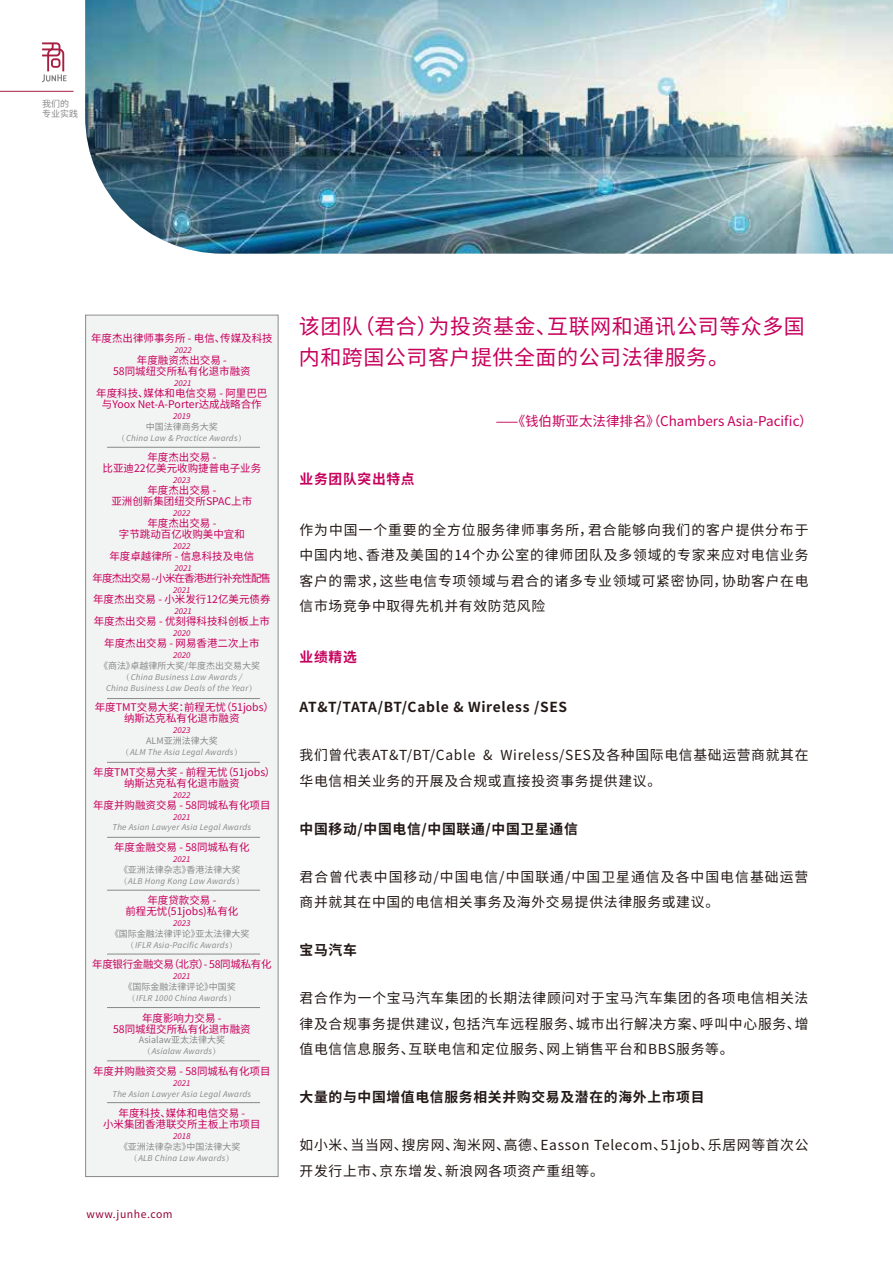
<style>
.page{position:relative;width:893px;height:1263px;background:#fff}
.page>*{position:absolute;margin:0;border:0;box-sizing:border-box;transform-origin:0 0}
.t1{font:21px/31.5px "Source Han Sans CN";letter-spacing:.025em;color:#c7005c}
.t2{font:13.8px/25.5px "Source Han Sans CN";letter-spacing:.05em;color:#221815;text-align:justify}
.t3{font:700 13.8px "Source Han Sans CN";letter-spacing:.05em;color:#221815}
.t4{font:13.8px/25.5px "Source Han Sans CN";letter-spacing:.075em;color:#221815}
.t5{font:700 13.8px "Source Han Sans CN";letter-spacing:.05em;color:#c7005c}
.t6{font:13.5px "Source Han Sans CN";color:#c7005c}
.t7{font:10.5px/10.9px "Source Han Sans CN";color:#c7005c;text-align:center}
.t8{font:10.5px "Source Han Sans CN";letter-spacing:-.03em;color:#c7005c}
.t9{font:10.5px "Source Han Sans CN";letter-spacing:-.09em;color:#c7005c}
.t10{font:10.5px "Source Han Sans CN";letter-spacing:.05em;color:#930038}
.t11{font:italic 9px/10.9px "Source Sans Pro";letter-spacing:.025em;color:#898989;text-align:center}
.t12{font:9px/10.8px "Source Han Sans CN";color:#898989}
.t13{font:italic 9px "Source Sans Pro";color:#c7005c}
.s1{font-family:"Adobe Song Std";font-weight:300;font-style:normal}
</style>
<div class="page">
<div style="left:86px;top:316px;width:192px;height:860px;background:#f2f3f3"></div>
<img style="left:85px;top:0;width:808px;height:254px">
<svg style="left:42px;top:42px;width:25px;height:40px"></svg>
<hr style="left:0;top:91px;width:74px;height:1px;background:#a71e41">
<div style="left:85px;top:315px;width:193px;height:862px;border:1px solid #898989"></div>
<hr style="left:107px;top:447px;width:153px;height:1px;background:#898989">
<hr style="left:107px;top:837px;width:153px;height:1px;background:#898989">
<hr style="left:107px;top:954px;width:153px;height:1px;background:#898989">
<hr style="left:107px;top:1060px;width:153px;height:1px;background:#898989">
<hr style="left:107px;top:1102px;width:153px;height:1px;background:#898989">
<hr style="left:107px;top:890px;width:153px;height:1px;background:#898989">
<hr style="left:107px;top:1007px;width:153px;height:1px;background:#898989">
<hr style="left:107px;top:762px;width:153px;height:1px;background:#898989">
<hr style="left:107px;top:698px;width:153px;height:1px;background:#898989">
<p class="t12" style="left:42px;top:98px;width:37px">我们的专业实践</p>
<p class="t7" style="left:91px;top:333px;width:183px">年度杰出律师事务所 - 电信、传媒及科技</p>
<p class="t13" style="left:174px;top:344px;width:19px">2022</p>
<p class="t7" style="left:113px;top:355px;width:139px">年度融资杰出交易 -<br>58同城纽交所私有化退市融资</p>
<p class="t13" style="left:174px;top:377px;width:19px">2021</p>
<p class="t7" style="left:96px;top:388px;width:173px">年度科技、媒体和电信交易 - 阿里巴巴与Yoox Net-A-Porter达成战略合作</p>
<p class="t13" style="left:173px;top:410px;width:19px">2019</p>
<p class="t12" style="left:146px;top:421px;width:74px">中国法律商务大奖</p>
<p class="t11" style="left:117px;top:432px;width:131px"><span class="s1">（</span>China Law &amp; Practice Awards<span class="s1">）</span></p>
<p class="t7" style="left:103px;top:452px;width:160px">年度杰出交易 -<br>比亚迪22亿美元收购捷普电子业务</p>
<p class="t13" style="left:173px;top:474px;width:19px">2023</p>
<p class="t7" style="left:111px;top:485px;width:142px">年度杰出交易 -<br>亚洲创新集团纽交所SPAC上市</p>
<p class="t13" style="left:173px;top:507px;width:19px">2022</p>
<p class="t7" style="left:119px;top:518px;width:128px">年度杰出交易 -<br>字节跳动百亿收购美中宜和</p>
<p class="t13" style="left:173px;top:540px;width:19px">2022</p>
<p class="t7" style="left:109px;top:550px;width:146px">年度卓越律所 - 信息科技及电信</p>
<p class="t13" style="left:174px;top:562px;width:19px">2021</p>
<p class="t9" style="left:93px;top:572px;width:180px">年度杰出交易 - 小米在香港进行补充性配售</p>
<p class="t13" style="left:173px;top:584px;width:19px">2021</p>
<p class="t7" style="left:93px;top:594px;width:179px">年度杰出交易 - 小米发行12亿美元债券</p>
<p class="t13" style="left:174px;top:606px;width:19px">2021</p>
<p class="t7" style="left:94px;top:616px;width:178px">年度杰出交易 - 优刻得科技科创板上市</p>
<p class="t13" style="left:173px;top:628px;width:19px">2020</p>
<p class="t7" style="left:104px;top:638px;width:157px">年度杰出交易 - 网易香港二次上市</p>
<p class="t13" style="left:173px;top:649px;width:19px">2020</p>
<p class="t12" style="left:99px;top:661px;width:162px">《商法》卓越律所大奖/年度杰出交易大奖</p>
<p class="t11" style="left:106px;top:671px;width:153px"><span class="s1">（</span>China Business Law Awards /<br>China Business Law Deals of the Year<span class="s1">）</span></p>
<p class="t7" style="left:95px;top:702px;width:181px">年度TMT交易大奖：前程无忧（51jobs）纳斯达克私有化退市融资</p>
<p class="t13" style="left:173px;top:725px;width:19px">2023</p>
<p class="t12" style="left:146px;top:736px;width:73px">ALM亚洲法律大奖</p>
<p class="t11" style="left:121px;top:747px;width:123px"><span class="s1">（</span>ALM The Asia Legal Awards<span class="s1">）</span></p>
<p class="t7" style="left:93px;top:766px;width:184px">年度TMT交易大奖 - 前程无忧（51jobs）纳斯达克私有化退市融资</p>
<p class="t13" style="left:173px;top:789px;width:19px">2022</p>
<p class="t7" style="left:93px;top:799px;width:179px">年度并购融资交易 - 58同城私有化项目</p>
<p class="t13" style="left:173px;top:811px;width:19px">2021</p>
<p class="t11" style="left:113px;top:822px;width:140px">The Asian Lawyer Asia Legal Awards</p>
<p class="t7" style="left:114px;top:842px;width:137px">年度金融交易 - 58同城私有化</p>
<p class="t13" style="left:173px;top:853px;width:19px">2021</p>
<p class="t12" style="left:119px;top:864px;width:123px">《亚洲法律杂志》香港法律大奖</p>
<p class="t11" style="left:119px;top:875px;width:127px"><span class="s1">（</span>ALB Hong Kong Law Awards<span class="s1">）</span></p>
<p class="t7" style="left:125px;top:895px;width:114px">年度贷款交易 -<br>前程无忧(51jobs)私有化</p>
<p class="t13" style="left:173px;top:917px;width:19px">2023</p>
<p class="t12" style="left:110px;top:928px;width:141px">《国际金融法律评论》亚太法律大奖</p>
<p class="t11" style="left:126px;top:939px;width:113px"><span class="s1">（</span>IFLR Asia-Pacific Awards<span class="s1">）</span></p>
<p class="t8" style="left:92px;top:958px;width:181px">年度银行金融交易（北京）- 58同城私有化</p>
<p class="t13" style="left:173px;top:970px;width:19px">2021</p>
<p class="t12" style="left:124px;top:982px;width:114px">《国际金融法律评论》中国奖</p>
<p class="t11" style="left:127px;top:992px;width:111px"><span class="s1">（</span>IFLR 1000 China Awards<span class="s1">）</span></p>
<p class="t7" style="left:113px;top:1012px;width:139px">年度影响力交易 -<br>58同城纽交所私有化退市融资</p>
<p class="t12" style="left:139px;top:1035px;width:88px">Asialaw亚太法律大奖</p>
<p class="t11" style="left:142px;top:1046px;width:80px"><span class="s1">（</span>Asialaw Awards<span class="s1">）</span></p>
<p class="t7" style="left:93px;top:1066px;width:179px">年度并购融资交易 - 58同城私有化项目</p>
<p class="t13" style="left:173px;top:1077px;width:19px">2021</p>
<p class="t11" style="left:113px;top:1088px;width:140px">The Asian Lawyer Asia Legal Awards</p>
<p class="t7" style="left:103px;top:1108px;width:159px">年度科技、媒体和电信交易 -<br>小米集团香港联交所主板上市项目</p>
<p class="t13" style="left:173px;top:1130px;width:19px">2018</p>
<p class="t12" style="left:119px;top:1141px;width:123px">《亚洲法律杂志》中国法律大奖</p>
<p class="t11" style="left:129px;top:1152px;width:107px"><span class="s1">（</span>ALB China Law Awards<span class="s1">）</span></p>
<p class="t10" style="left:87px;top:1208px;width:88px">www.junhe.com</p>
<h1 class="t1" style="left:299px;top:311px;width:508px">该团队（君合）为投资基金、互联网和通讯公司等众多国内和跨国公司客户提供全面的公司法律服务。</h1>
<p class="t6" style="left:496px;top:414px;width:318px">⸺《钱伯斯亚太法律排名》（Chambers Asia-Pacific）</p>
<h2 class="t5" style="left:300px;top:471px;width:117px">业务团队突出特点</h2>
<h2 class="t2" style="left:300px;top:517px;width:511px">作为中国一个重要的全方位服务律师事务所，君合能够向我们的客户提供分布于中国内地、香港及美国的14个办公室的律师团队及多领域的专家来应对电信业务客户的需求，这些电信专项领域与君合的诸多专业领域可紧密协同，协助客户在电信市场竞争中取得先机并有效防范风险</h2>
<h2 class="t5" style="left:300px;top:650px;width:59px">业绩精选</h2>
<h2 class="t3" style="left:300px;top:699px;width:269px">AT&amp;T/TATA/BT/Cable &amp; Wireless /SES</h2>
<h2 class="t2" style="left:300px;top:742px;width:511px">我们曾代表AT&amp;T/BT/Cable &amp; Wireless/SES及各种国际电信基础运营商就其在华电信相关业务的开展及合规或直接投资事务提供建议。</h2>
<h2 class="t3" style="left:300px;top:821px;width:280px">中国移动/中国电信/中国联通/中国卫星通信</h2>
<h2 class="t4" style="left:300px;top:864px;width:510px">君合曾代表中国移动/中国电信/中国联通/中国卫星通信及各中国电信基础运营商并就其在中国的电信相关事务及海外交易提供法律服务或建议。</h2>
<h2 class="t3" style="left:300px;top:942px;width:59px">宝马汽车</h2>
<h2 class="t2" style="left:300px;top:985px;width:510px">君合作为一个宝马汽车集团的长期法律顾问对于宝马汽车集团的各项电信相关法律及合规事务提供建议，包括汽车远程服务、城市出行解决方案、呼叫中心服务、增值电信信息服务、互联电信和定位服务、网上销售平台和BBS服务等。</h2>
<h2 class="t3" style="left:300px;top:1089px;width:407px">大量的与中国增值电信服务相关并购交易及潜在的海外上市项目</h2>
<h2 class="t2" style="left:300px;top:1132px;width:511px">如小米、当当网、搜房网、淘米网、高德、Easson Telecom、51job、乐居网等首次公开发行上市、京东增发、新浪网各项资产重组等。</h2>
</div>
